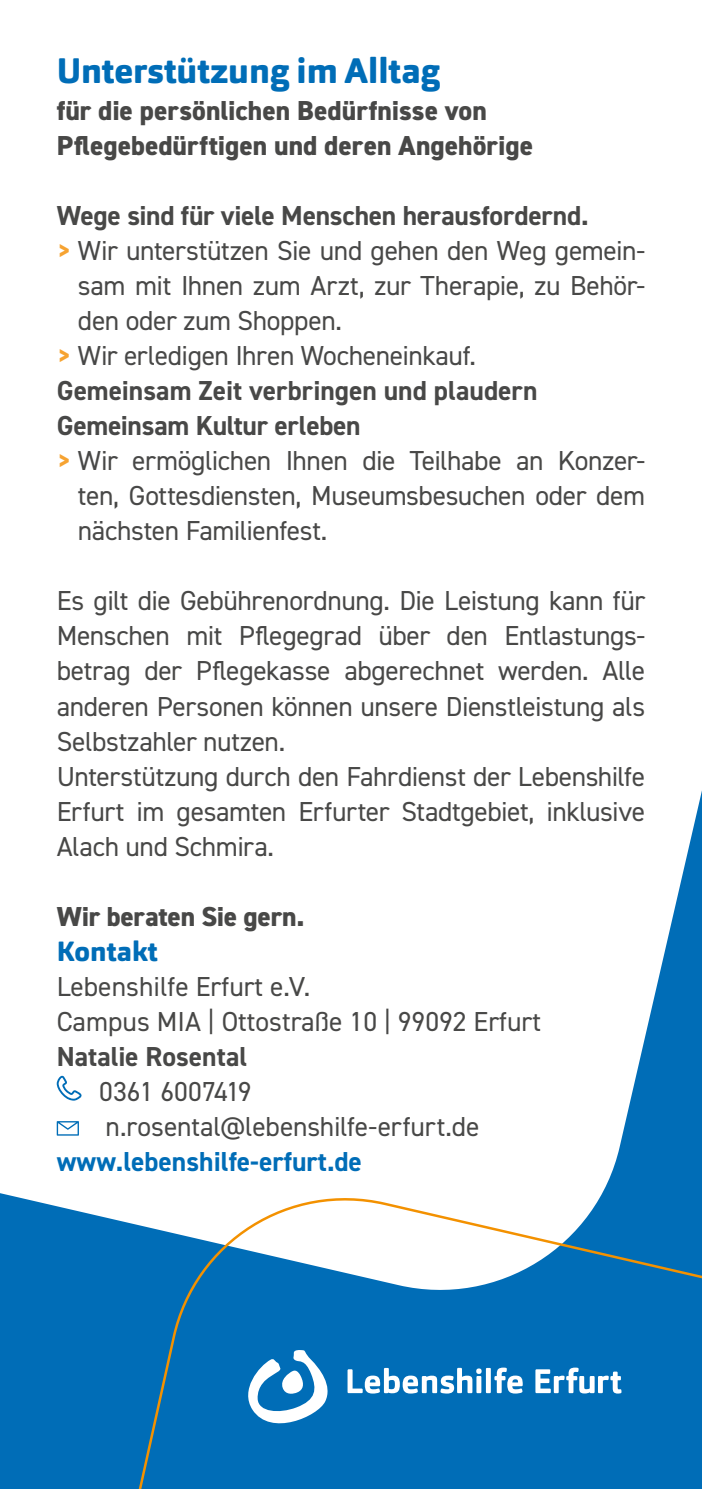
<style>
.page{position:relative;width:702px;height:1489px;background:#fff}
.page>*{position:absolute;margin:0;border:0;box-sizing:border-box;transform-origin:0 0}
.t1{font:800 35px "Orgon";color:#006db7}
.t2{font:27.5px/35px "DIN2014";letter-spacing:-.015em;color:#484847}
.t3{font:700 27.5px "DIN2014";letter-spacing:-.005em;color:#484847}
.t4{font:800 27.5px/35px "DIN2014";color:#484847}
.t5{font:700 27.5px "DIN2014";color:#006db7}
.t6{font:800 27.5px "Orgon";color:#006db7}
.s1{font-weight:700;color:#f6a331}
</style>
<div class="page">
<svg style="left:56px;top:790px;width:646px;height:391px"></svg>
<svg style="left:0;top:1181px;width:702px;height:307px"></svg>
<svg style="left:57px;top:1075px;width:25px;height:25px"></svg>
<svg style="left:57px;top:1121px;width:22px;height:14px"></svg>
<svg style="left:347px;top:1367px;width:134px;height:26px"></svg>
<div style="left:476px;top:1375px;width:5px;height:17px;background:#fff"></div>
<div style="left:486px;top:1367px;width:5px;height:25px;background:#fff"></div>
<svg style="left:494px;top:1367px;width:28px;height:26px"></svg>
<svg style="left:535px;top:1367px;width:86px;height:26px"></svg>
<svg style="left:248px;top:1349px;width:85px;height:74px"></svg>
<p class="t1" style="left:57px;top:48px;width:384px">Unterstützung im Alltag</p>
<p class="t4" style="left:57px;top:93px;width:478px">für die persönlichen Bedürfnisse von<br>Pflegebedürftigen und deren Angehörige</p>
<p class="t3" style="left:57px;top:197px;width:533px">Wege sind für viele Menschen herausfordernd.</p>
<p class="t2" style="left:57px;top:233px;width:590px"><span class="s1">&gt;</span> Wir unterstützen Sie und gehen den Weg gemein-</p>
<p class="t2" style="left:78px;top:268px;width:568px">sam mit Ihnen zum Arzt, zur Therapie, zu Behör-</p>
<p class="t2" style="left:78px;top:303px;width:265px">den oder zum Shoppen.</p>
<p class="t2" style="left:57px;top:338px;width:420px"><span class="s1">&gt;</span> Wir erledigen Ihren Wocheneinkauf.</p>
<p class="t3" style="left:57px;top:372px;width:482px">Gemeinsam Zeit verbringen und plaudern</p>
<p class="t3" style="left:57px;top:407px;width:305px">Gemeinsam Kultur erleben</p>
<p class="t2" style="left:57px;top:443px;width:590px"><span class="s1">&gt;</span> Wir ermöglichen Ihnen die Teilhabe an Konzer-</p>
<p class="t2" style="left:78px;top:478px;width:568px">ten, Gottesdiensten, Museumsbesuchen oder dem</p>
<p class="t2" style="left:78px;top:513px;width:251px">nächsten Familienfest.</p>
<p class="t2" style="left:57px;top:583px;width:590px">Es gilt die Gebührenordnung. Die Leistung kann für Menschen mit Pflegegrad über den Entlastungs&shy;betrag der Pflegekasse abgerechnet werden. Alle anderen Personen können unsere Dienstleistung als Selbstzahler nutzen.<br>Unterstützung durch den Fahrdienst der Lebenshilfe Erfurt im gesamten Erfurter Stadtgebiet, inklusive Alach und Schmira.</p>
<p class="t4" style="left:57px;top:898px;width:249px">Wir beraten Sie gern.</p>
<p class="t6" style="left:57px;top:933px;width:102px">Kontakt</p>
<p class="t2" style="left:57px;top:968px;width:486px">Lebenshilfe Erfurt e.V.<br>Campus MIA | Ottostraße 10 | 99092 Erfurt</p>
<p class="t3" style="left:57px;top:1037px;width:192px">Natalie Rosental</p>
<p class="t2" style="left:99px;top:1073px;width:382px">0361 6007419 n.rosental@lebenshilfe-erfurt.de</p>
<p class="t5" style="left:57px;top:1142px;width:307px">www.lebenshilfe-erfurt.de</p>
</div>
